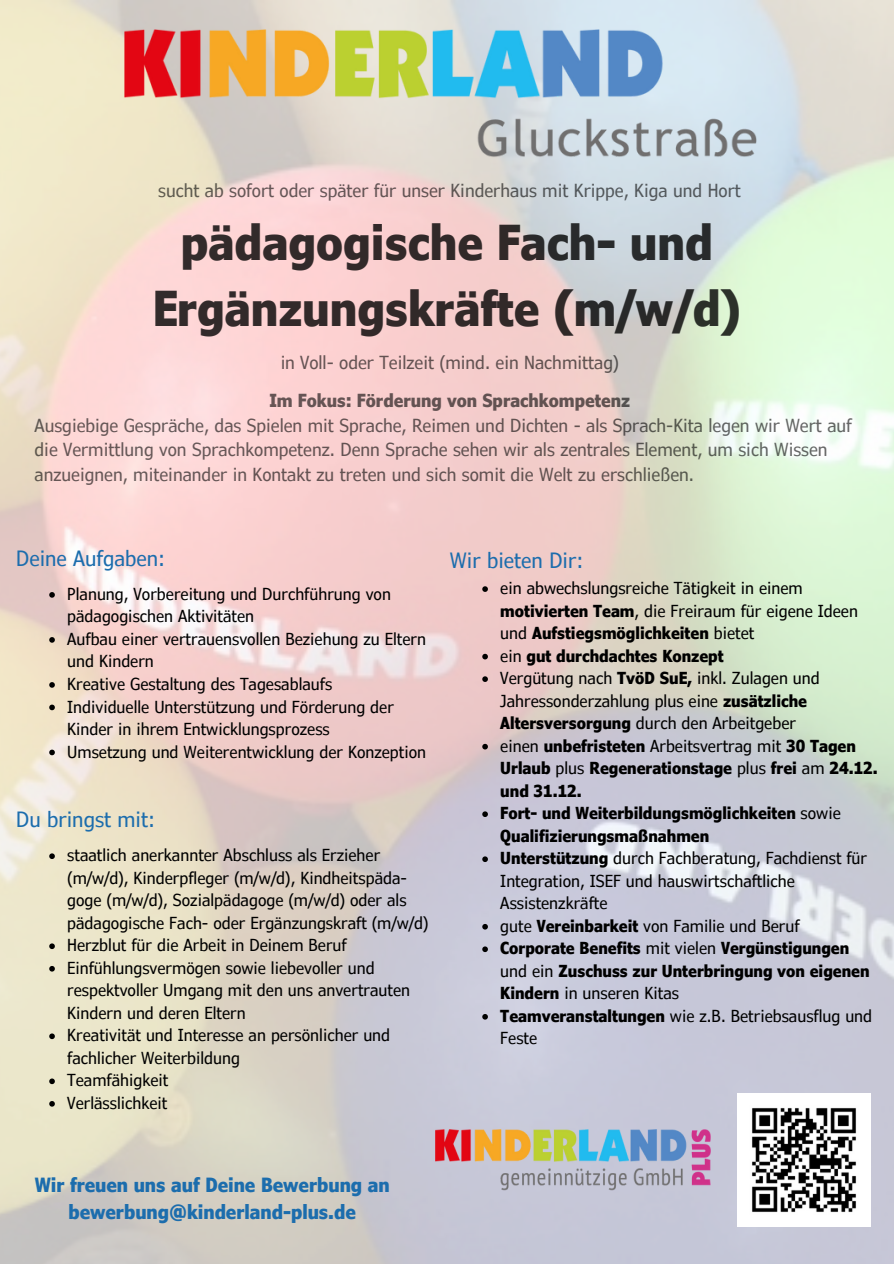
<style>
.page{position:relative;width:894px;height:1264px;background:#fff}
.page>*{position:absolute;margin:0;border:0;box-sizing:border-box;transform-origin:0 0}
.t1{font:700 condensed 48px/66.3px "Verdana Pro";color:#000;text-align:center}
.t2{font:condensed 21px "Verdana Pro";color:#1c6dad}
.t3{font:700 condensed 19.5px/27px "Verdana Pro";color:#1c6dad;text-align:center}
.t4{font:condensed 18px/24.8px "Verdana Pro";color:#000}
.t5{font:700 condensed 18px "Verdana Pro";color:#000}
.t6{font:condensed 16.5px/22.5px "Verdana Pro";color:#000}
.t7{font:700 condensed 16.5px/22.5px "Verdana Pro";color:#000}
.s1{font-weight:700}
.s2{font-weight:400}
</style>
<div class="page">
<img style="left:0;top:0;width:893px;height:1263px">
<img style="left:737px;top:1093px;width:133px;height:133px">
<img style="left:435px;top:1129px;width:275px;height:61px">
<img style="left:125px;top:29px;width:631px;height:129px">
<svg style="left:49px;top:592px;width:6px;height:5px"></svg>
<svg style="left:49px;top:637px;width:6px;height:5px"></svg>
<svg style="left:49px;top:682px;width:6px;height:5px"></svg>
<svg style="left:49px;top:704px;width:6px;height:6px"></svg>
<svg style="left:49px;top:749px;width:6px;height:6px"></svg>
<svg style="left:482px;top:586px;width:6px;height:6px"></svg>
<svg style="left:482px;top:653px;width:6px;height:6px"></svg>
<svg style="left:482px;top:676px;width:6px;height:6px"></svg>
<svg style="left:482px;top:743px;width:6px;height:6px"></svg>
<svg style="left:482px;top:811px;width:6px;height:6px"></svg>
<svg style="left:482px;top:856px;width:6px;height:6px"></svg>
<svg style="left:482px;top:923px;width:6px;height:6px"></svg>
<svg style="left:482px;top:946px;width:6px;height:6px"></svg>
<svg style="left:482px;top:1013px;width:6px;height:6px"></svg>
<svg style="left:49px;top:853px;width:6px;height:6px"></svg>
<svg style="left:49px;top:943px;width:6px;height:6px"></svg>
<svg style="left:49px;top:965px;width:6px;height:6px"></svg>
<svg style="left:49px;top:1033px;width:6px;height:6px"></svg>
<svg style="left:49px;top:1078px;width:6px;height:6px"></svg>
<svg style="left:49px;top:1100px;width:6px;height:6px"></svg>
<p class="t4" style="left:158px;top:177px;width:584px">sucht ab sofort oder später für unser Kinderhaus mit Krippe, Kiga und Hort</p>
<h1 class="t1" style="left:152px;top:208px;width:590px">pädagogische Fach- und<br>Ergänzungskräfte (m/w/d)</h1>
<p class="t4" style="left:280px;top:349px;width:340px">in Voll- oder Teilzeit (mind. ein Nachmittag)</p>
<p class="t5" style="left:269px;top:389px;width:362px">Im Fokus: Förderung von Sprachkompetenz</p>
<p class="t4" style="left:35px;top:412px;width:818px">Ausgiebige Gespräche, das Spielen mit Sprache, Reimen und Dichten - als Sprach-Kita legen wir Wert auf die Vermittlung von Sprachkompetenz. Denn Sprache sehen wir als zentrales Element, um sich Wissen anzueignen, miteinander in Kontakt zu treten und sich somit die Welt zu erschließen.</p>
<p class="t2" style="left:16px;top:544px;width:150px">Deine Aufgaben:</p>
<p class="t6" style="left:67px;top:582px;width:325px">Planung, Vorbereitung und Durchführung von pädagogischen Aktivitäten</p>
<p class="t6" style="left:67px;top:627px;width:360px">Aufbau einer vertrauensvollen Beziehung zu Eltern und Kindern</p>
<h3 class="t6" style="left:67px;top:672px;width:266px">Kreative Gestaltung des Tagesablaufs</h3>
<p class="t6" style="left:67px;top:694px;width:328px">Individuelle Unterstützung und Förderung der<br>Kinder in ihrem Entwicklungsprozess</p>
<p class="t6" style="left:67px;top:739px;width:360px">Umsetzung und Weiterentwicklung der Konzeption</p>
<p class="t2" style="left:16px;top:805px;width:140px">Du bringst mit:</p>
<p class="t6" style="left:67px;top:843px;width:362px">staatlich anerkannter Abschluss als Erzieher (m/w/d), Kinderpfleger (m/w/d), Kindheitspäda&shy;goge (m/w/d), Sozialpädagoge (m/w/d) oder als pädagogische Fach- oder Ergänzungskraft (m/w/d)</p>
<p class="t6" style="left:67px;top:933px;width:281px">Herzblut für die Arbeit in Deinem Beruf</p>
<h3 class="t6" style="left:67px;top:956px;width:344px">Einfühlungsvermögen sowie liebevoller und respektvoller Umgang mit den uns anvertrauten<br>Kindern und deren Eltern</h3>
<p class="t6" style="left:67px;top:1023px;width:324px">Kreativität und Interesse an persönlicher und fachlicher Weiterbildung</p>
<p class="t6" style="left:67px;top:1068px;width:103px">Teamfähigkeit</p>
<p class="t6" style="left:67px;top:1091px;width:102px">Verlässlichkeit</p>
<p class="t2" style="left:450px;top:546px;width:135px">Wir bieten Dir:</p>
<p class="t6" style="left:500px;top:576px;width:359px">ein abwechslungsreiche Tätigkeit in einem <span class="s1">motivierten Team</span>, die Freiraum für eigene Ideen und <span class="s1">Aufstiegsmöglichkeiten</span> bietet</p>
<p class="t7" style="left:500px;top:644px;width:225px"><span class="s2">ein</span> gut durchdachtes Konzept</p>
<h3 class="t6" style="left:500px;top:666px;width:321px">Vergütung nach <span class="s1">TvöD SuE,</span> inkl. Zulagen und<br>Jahressonderzahlung plus eine <span class="s1">zusätzliche<br>Altersversorgung</span> durch den Arbeitgeber</h3>
<p class="t7" style="left:500px;top:734px;width:379px"><span class="s2">einen</span> unbefristeten <span class="s2">Arbeitsvertrag mit</span> 30 Tagen<br>Urlaub <span class="s2">plus</span> Regenerationstage <span class="s2">plus</span> frei <span class="s2">am</span> 24.12. und 31.12.</p>
<p class="t7" style="left:500px;top:801px;width:342px">Fort- und Weiterbildungsmöglichkeiten <span class="s2">sowie<br></span>Qualifizierungsmaßnahmen</p>
<p class="t6" style="left:500px;top:846px;width:368px"><span class="s1">Unterstützung</span> durch Fachberatung, Fachdienst für<br>Integration, ISEF und hauswirtschaftliche<br>Assistenzkräfte</p>
<p class="t6" style="left:500px;top:914px;width:301px">gute <span class="s1">Vereinbarkeit</span> von Familie und Beruf</p>
<p class="t7" style="left:500px;top:936px;width:371px">Corporate Benefits <span class="s2">mit vielen</span> Vergünstigungen <span class="s2">und ein</span> Zuschuss zur Unterbringung von eigenen<br>Kindern <span class="s2">in unseren Kitas</span></p>
<p class="t6" style="left:500px;top:1004px;width:373px"><span class="s1">Teamveranstaltungen</span> wie z.B. Betriebsausflug und<br>Feste</p>
<p class="t3" style="left:35px;top:1171px;width:356px">Wir freuen uns auf Deine Bewerbung an bewerbung@kinderland-plus.de</p>
</div>
